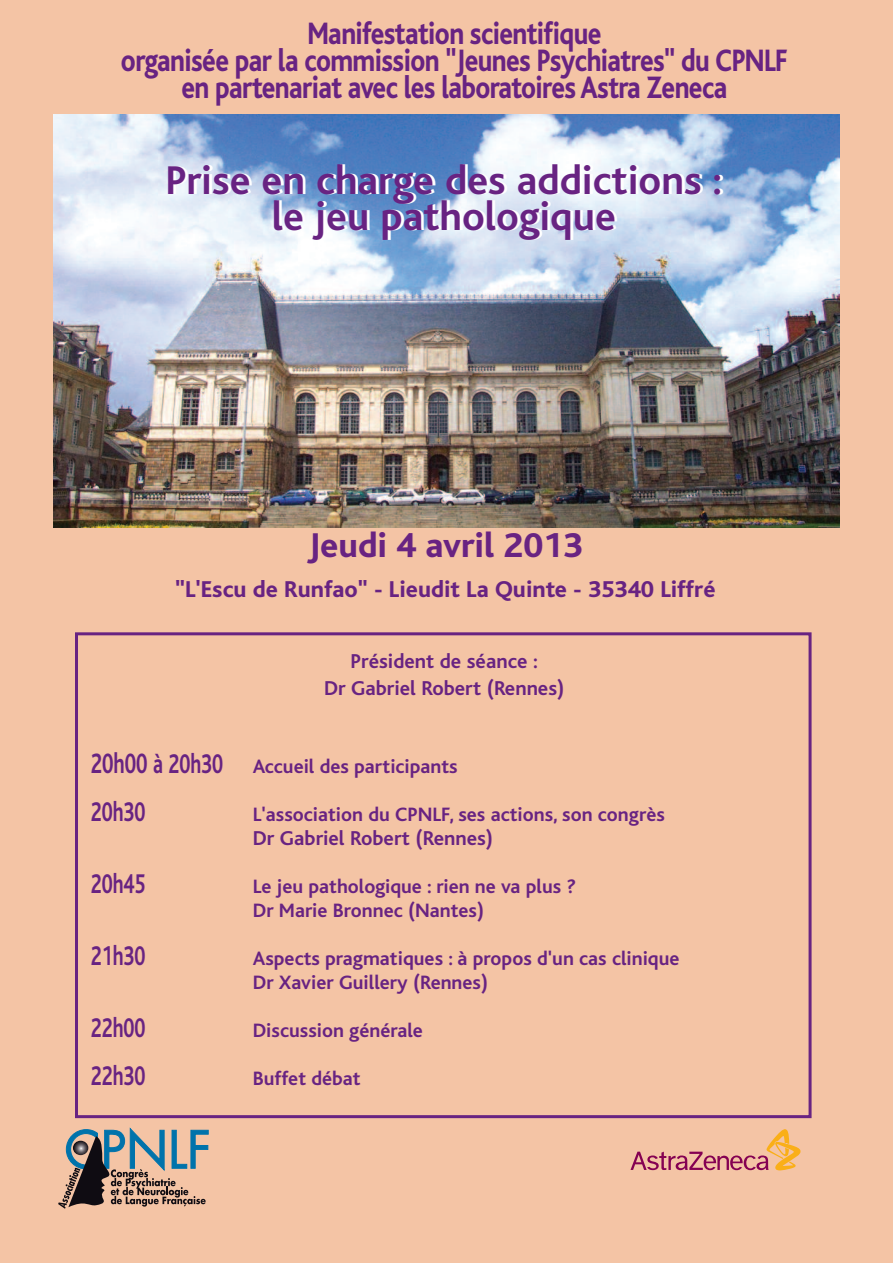
<style>
.page{position:relative;width:893px;height:1263px;background:#f4c4a5}
.page>*{position:absolute;margin:0;border:0;box-sizing:border-box;transform-origin:0 0}
.t1{font:700 42px/36px "Bliss";color:#682382;text-align:center}
.t2{font:800 36px "Bliss";color:#682382}
.t3{font:800 32.4px/27px "Bliss";letter-spacing:-.02em;color:#682382;text-align:center;scale:.83 1}
.t4{font:700 28.35px "Bliss";color:#682382;scale:.71 1}
.t5{font:800 24px "Bliss";color:#682382}
.t6{font:700 21px/27px "Bliss";color:#682382;text-align:center}
.t7{font:700 20.25px/24px "Bliss";color:#682382}
.s1{font-size:29.4px}
.s2{font-size:28.35px}
</style>
<div class="page">
<img style="left:54px;top:115px;width:785px;height:412px">
<div style="left:75px;top:632px;width:737px;height:486px;border:3px solid #682382"></div>
<svg style="left:630px;top:1129px;width:171px;height:41px"></svg>
<svg style="left:58px;top:1127px;width:151px;height:82px"></svg>
<h3 class="t3" style="left:121px;top:24px;width:805px">Manifestation scientifique<br>organisée par la commission "Jeunes Psychiatres" du CPNLF en partenariat avec les laboratoires Astra Zeneca</h3>
<h1 class="t1" style="left:165px;top:167px;width:558px">Prise en charge des addictions : le jeu pathologique</h1>
<h2 class="t2" style="left:308px;top:533px;width:277px">Jeudi 4 avril 2013</h2>
<p class="t5" style="left:175px;top:581px;width:542px">"L'Escu de Runfao" - Lieudit La Quinte - 35340 Liffré</p>
<p class="t6" style="left:324px;top:650px;width:242px">Président de séance :<br>Dr Gabriel Robert (Rennes)</p>
<p class="t7" style="left:91px;top:756px;width:368px"><span class="s1">20h00</span> <span class="s2">à 20h30</span> Accueil des participants</p>
<h3 class="t4" style="left:91px;top:802px;width:79px">20h30</h3>
<p class="t7" style="left:253px;top:804px;width:414px">L'association du CPNLF, ses actions, son congrès</p>
<p class="t6" style="left:253px;top:827px;width:242px">Dr Gabriel Robert (Rennes)</p>
<h3 class="t4" style="left:91px;top:874px;width:79px">20h45</h3>
<p class="t7" style="left:253px;top:876px;width:325px">Le jeu pathologique : rien ne va plus ?<br>Dr Marie Bronnec (Nantes)</p>
<h3 class="t4" style="left:91px;top:946px;width:79px">21h30</h3>
<p class="t7" style="left:253px;top:948px;width:428px">Aspects pragmatiques : à propos d'un cas clinique<br>Dr Xavier Guillery (Rennes)</p>
<h3 class="t4" style="left:91px;top:1018px;width:79px">22h00</h3>
<p class="t7" style="left:253px;top:1020px;width:172px">Discussion générale</p>
<h3 class="t4" style="left:91px;top:1066px;width:79px">22h30</h3>
<p class="t7" style="left:253px;top:1068px;width:109px">Buffet débat</p>
</div>
